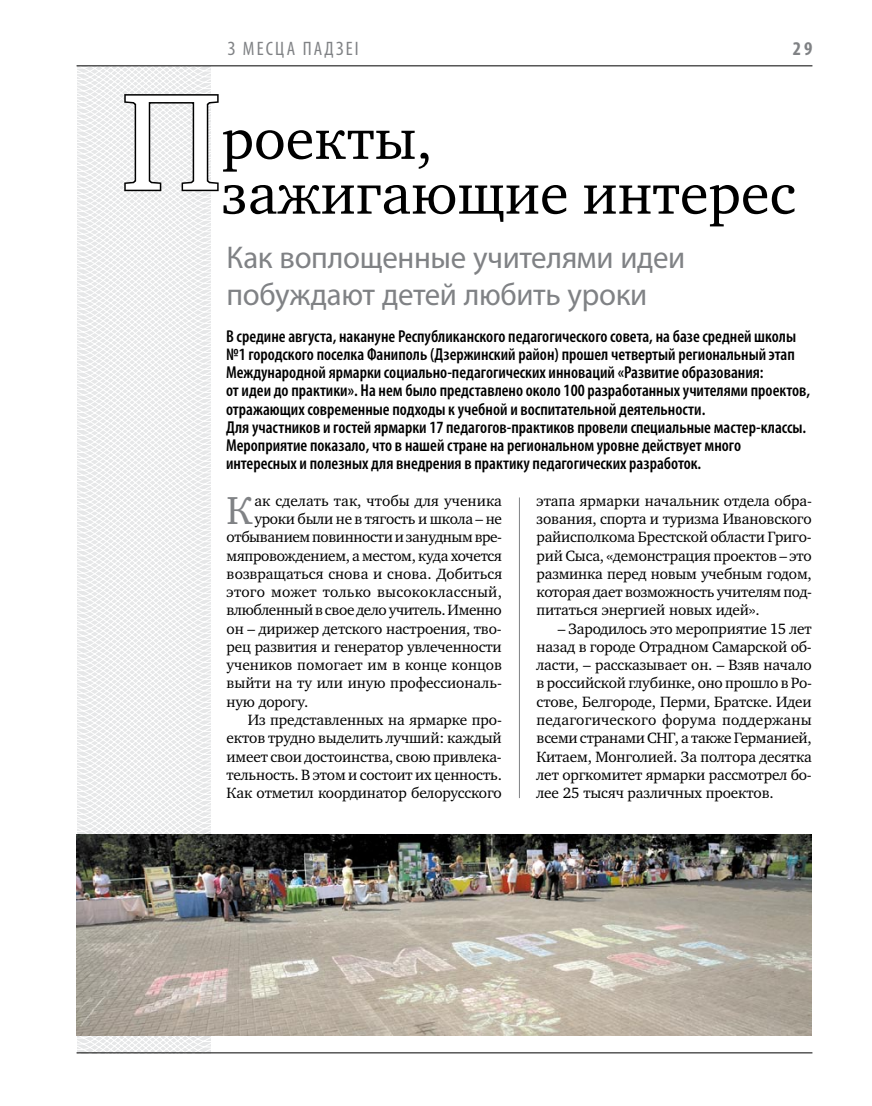
<style>
.page{position:relative;width:872px;height:1106px;background:#fff}
.page>*{position:absolute;margin:0;border:0;box-sizing:border-box;transform-origin:0 0}
.t1{font:140.1px "Charter C";color:#fff}
.t2{font:58.5px/54.8px "Charter C";color:#000}
.t3{font:40.05px "Charter C";color:#808285}
.t4{font:31.5px/36.5px "Myriad Pro";letter-spacing:-.01em;color:#808285}
.t5{font:condensed 19.5px "Myriad Pro";letter-spacing:.11em;color:#808285}
.t6{font:700 condensed 19.5px "Myriad Pro";color:#808285}
.t7{font:600 condensed 17.25px/18.3px "Myriad Pro";color:#000}
.t8{font:15.3px/18.3px "Charter C";letter-spacing:-.01em;color:#000;text-align:justify}
.t9{font:15.3px "Charter C";letter-spacing:.015em;color:#000}
</style>
<div class="page">
<svg style="left:76px;top:65px;width:192px;height:989px"></svg>
<hr style="left:519px;top:497px;width:1px;height:301px;background:#808285">
<svg style="left:123px;top:93px;width:97px;height:100px"></svg>
<img style="left:77px;top:834px;width:735px;height:201px">
<hr style="left:77px;top:65px;width:735px;height:1px;background:#000">
<hr style="left:77px;top:1052px;width:735px;height:1px;background:#000">
<p class="t5" style="left:228px;top:37px;width:132px">З месца падзеі</p>
<p class="t6" style="left:793px;top:37px;width:21px">29</p>
<h1 class="t1" style="left:121px;top:65px;width:102px">П</h1>
<h2 class="t2" style="left:222px;top:112px;width:575px">роекты,<br>зажигающие интерес</h2>
<h3 class="t4" style="left:227px;top:239px;width:460px">Как воплощенные учителями идеи побуждают детей любить уроки</h3>
<p class="t7" style="left:226px;top:326px;width:586px">В средине августа, накануне Республиканского педагогического совета, на базе средней школы №1 городского поселка Фаниполь (Дзержинский район) прошел четвертый региональный этап Международной ярмарки социально-педагогических инноваций «Развитие образования:<br>от идеи до практики». На нем было представлено около 100 разработанных учителями проектов, отражающих современные подходы к учебной и воспитательной деятельности.<br>Для участников и гостей ярмарки 17 педагогов-практиков провели специальные мастер-классы.<br>Мероприятие показало, что в нашей стране на региональном уровне действует много интересных и полезных для внедрения в практику педагогических разработок.</p>
<h3 class="t3" style="left:227px;top:488px;width:27px">К</h3>
<p class="t8" style="left:254px;top:491px;width:249px">ак сделать так, чтобы для ученика</p>
<p class="t8" style="left:254px;top:510px;width:249px">уроки были не в тягость и школа – не</p>
<p class="t8" style="left:227px;top:528px;width:277px">отбыванием повинности и занудным вре-</p>
<p class="t8" style="left:227px;top:546px;width:277px">мяпровождением, а местом, куда хочется</p>
<p class="t8" style="left:227px;top:565px;width:277px">возвращаться снова и снова. Добиться</p>
<p class="t9" style="left:227px;top:583px;width:277px">этого может только высококлассный,</p>
<p class="t8" style="left:227px;top:601px;width:277px">влюбленный в свое дело учитель. Именно</p>
<p class="t8" style="left:227px;top:619px;width:277px">он – дирижер детского настроения, тво-</p>
<p class="t8" style="left:227px;top:638px;width:277px">рец развития и генератор увлеченности</p>
<p class="t8" style="left:227px;top:656px;width:277px">учеников помогает им в конце концов</p>
<p class="t8" style="left:227px;top:674px;width:277px">выйти на ту или иную профессиональ-</p>
<p class="t8" style="left:227px;top:692px;width:83px">ную дорогу.</p>
<p class="t8" style="left:248px;top:711px;width:255px">Из представленных на ярмарке про-</p>
<p class="t8" style="left:227px;top:729px;width:277px">ектов трудно выделить лучший: каждый</p>
<p class="t8" style="left:227px;top:747px;width:277px">имеет свои достоинства, свою привлека-</p>
<p class="t8" style="left:227px;top:765px;width:277px">тельность. В этом и состоит их ценность.</p>
<p class="t8" style="left:227px;top:784px;width:277px">Как отметил координатор белорусского</p>
<p class="t8" style="left:536px;top:491px;width:277px">этапа ярмарки начальник отдела обра&shy;зования, спорта и туризма Ивановского райисполкома Брестской области Григо&shy;рий Сыса, «демонстрация проектов – это разминка перед новым учебным годом, которая дает возможность учителям под&shy;питаться энергией новых идей».</p>
<p class="t8" style="left:536px;top:619px;width:277px;text-indent:21px">– Зародилось это мероприятие 15 лет назад в городе Отрадном Самарской об&shy;ласти, – рассказывает он. – Взяв начало в российской глубинке, оно прошло в Ро&shy;стове, Белгороде, Перми, Братске. Идеи педагогического форума поддержаны всеми странами СНГ, а также Германией, Китаем, Монголией. За полтора десятка лет оргкомитет ярмарки рассмотрел бо&shy;лее 25 тысяч различных проектов.</p>
</div>
